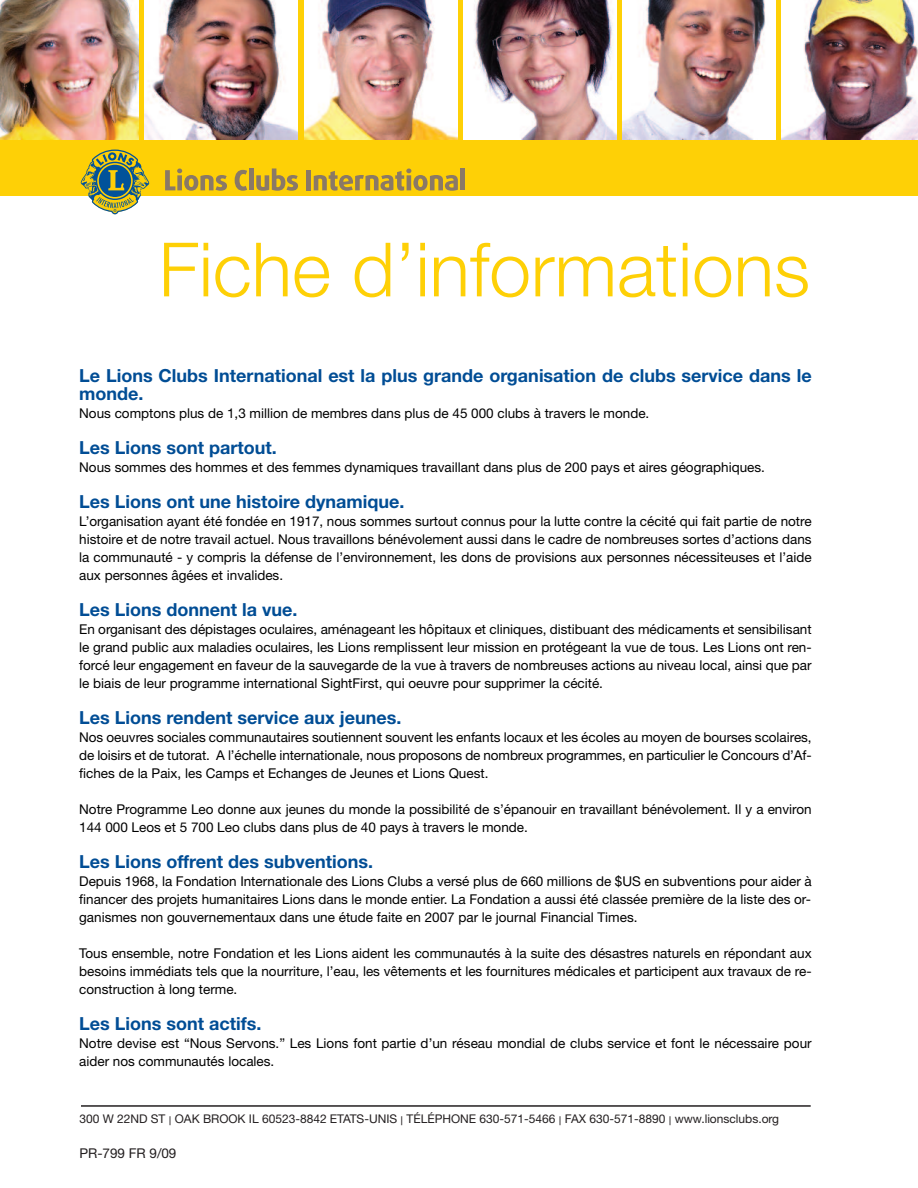
<style>
.page{position:relative;width:918px;height:1188px;background:#fff}
.page>*{position:absolute;margin:0;border:0;box-sizing:border-box;transform-origin:0 0}
.t1{font:300 75px "Helvetica Neue";color:#fed006}
.t2{font:700 18px/18px "Helvetica Neue";color:#014d95}
.t3{font:13.5px/18px "Helvetica Neue";color:#000;text-align:justify}
.t4{font:13.5px "Helvetica Neue";color:#231f20}
.t5{font:12px "Helvetica Neue";color:#231f20}
</style>
<div class="page">
<div style="left:0;top:0;width:918px;height:196px;background:#fed006"></div>
<svg style="left:81px;top:150px;width:68px;height:64px"></svg>
<svg style="left:165px;top:169px;width:62px;height:22px"></svg>
<svg style="left:235px;top:170px;width:12px;height:21px"></svg>
<div style="left:249px;top:168px;width:5px;height:22px;background:#8a7966"></div>
<svg style="left:256px;top:168px;width:42px;height:23px"></svg>
<div style="left:306px;top:170px;width:5px;height:20px;background:#8a7966"></div>
<svg style="left:314px;top:169px;width:144px;height:22px"></svg>
<hr style="left:461px;top:168px;width:4px;height:22px;background:#8a7966">
<img style="left:0;top:0;width:139px;height:139px">
<img style="left:145px;top:0;width:153px;height:139px">
<img style="left:304px;top:0;width:153px;height:139px">
<img style="left:463px;top:0;width:153px;height:139px">
<img style="left:622px;top:0;width:153px;height:139px">
<img style="left:781px;top:0;width:137px;height:139px">
<hr style="left:81px;top:1105px;width:730px;height:2px;background:#231f20">
<h1 class="t1" style="left:159px;top:224px;width:653px">Fiche d’informations</h1>
<h2 class="t2" style="left:79px;top:366px;width:734px">Le Lions Clubs International est la plus grande organisation de clubs service dans le monde.</h2>
<p class="t3" style="left:79px;top:406px;width:572px">Nous comptons plus de 1,3 million de membres dans plus de 45 000 clubs à travers le monde.</p>
<h2 class="t2" style="left:79px;top:438px;width:199px">Les Lions sont partout.</h2>
<p class="t3" style="left:79px;top:460px;width:687px">Nous sommes des hommes et des femmes dynamiques travaillant dans plus de 200 pays et aires géographiques.</p>
<h2 class="t2" style="left:79px;top:492px;width:327px">Les Lions ont une histoire dynamique.</h2>
<p class="t3" style="left:79px;top:514px;width:734px">L’organisation ayant été fondée en 1917, nous sommes surtout connus pour la lutte contre la cécité qui fait partie de notre histoire et de notre travail actuel. Nous travaillons bénévolement aussi dans le cadre de nombreuses sortes d’actions dans la communauté - y compris la défense de l’environnement, les dons de provisions aux personnes nécessiteuses et l’aide aux personnes âgées et invalides.</p>
<h2 class="t2" style="left:79px;top:600px;width:220px">Les Lions donnent la vue.</h2>
<p class="t3" style="left:79px;top:622px;width:734px">En organisant des dépistages oculaires, aménageant les hôpitaux et cliniques, distibuant des médicaments et sensibilisant le grand public aux maladies oculaires, les Lions remplissent leur mission en protégeant la vue de tous. Les Lions ont ren&shy;forcé leur engagement en faveur de la sauvegarde de la vue à travers de nombreuses actions au niveau local, ainsi que par le biais de leur programme international SightFirst, qui oeuvre pour supprimer la cécité.</p>
<h2 class="t2" style="left:79px;top:708px;width:324px">Les Lions rendent service aux jeunes.</h2>
<p class="t3" style="left:79px;top:730px;width:734px">Nos oeuvres sociales communautaires soutiennent souvent les enfants locaux et les écoles au moyen de bourses scolaires, de loisirs et de tutorat. A l’échelle internationale, nous proposons de nombreux programmes, en particulier le Concours d’Af&shy;fiches de la Paix, les Camps et Echanges de Jeunes et Lions Quest.</p>
<p class="t3" style="left:79px;top:802px;width:734px">Notre Programme Leo donne aux jeunes du monde la possibilité de s’épanouir en travaillant bénévolement. Il y a environ<br>144 000 Leos et 5 700 Leo clubs dans plus de 40 pays à travers le monde.</p>
<h2 class="t2" style="left:79px;top:852px;width:296px">Les Lions offrent des subventions.</h2>
<p class="t3" style="left:79px;top:874px;width:734px">Depuis 1968, la Fondation Internationale des Lions Clubs a versé plus de 660 millions de $US en subventions pour aider à financer des projets humanitaires Lions dans le monde entier. La Fondation a aussi été classée première de la liste des or&shy;ganismes non gouvernementaux dans une étude faite en 2007 par le journal Financial Times.</p>
<p class="t3" style="left:79px;top:946px;width:734px">Tous ensemble, notre Fondation et les Lions aident les communautés à la suite des désastres naturels en répondant aux besoins immédiats tels que la nourriture, l’eau, les vêtements et les fournitures médicales et participent aux travaux de re&shy;construction à long terme.</p>
<h2 class="t2" style="left:79px;top:1014px;width:184px">Les Lions sont actifs.</h2>
<p class="t3" style="left:79px;top:1036px;width:734px">Notre devise est “Nous Servons.” Les Lions font partie d’un réseau mondial de clubs service et font le nécessaire pour aider nos communautés locales.</p>
<p class="t5" style="left:79px;top:1115px;width:701px">300 W 22ND ST | OAK BROOK IL 60523-8842 ETATS-UNIS | TÉLÉPHONE 630-571-5466 | FAX 630-571-8890 | www.lionsclubs.org</p>
<p class="t4" style="left:79px;top:1149px;width:99px">PR-799 FR 9/09</p>
</div>
